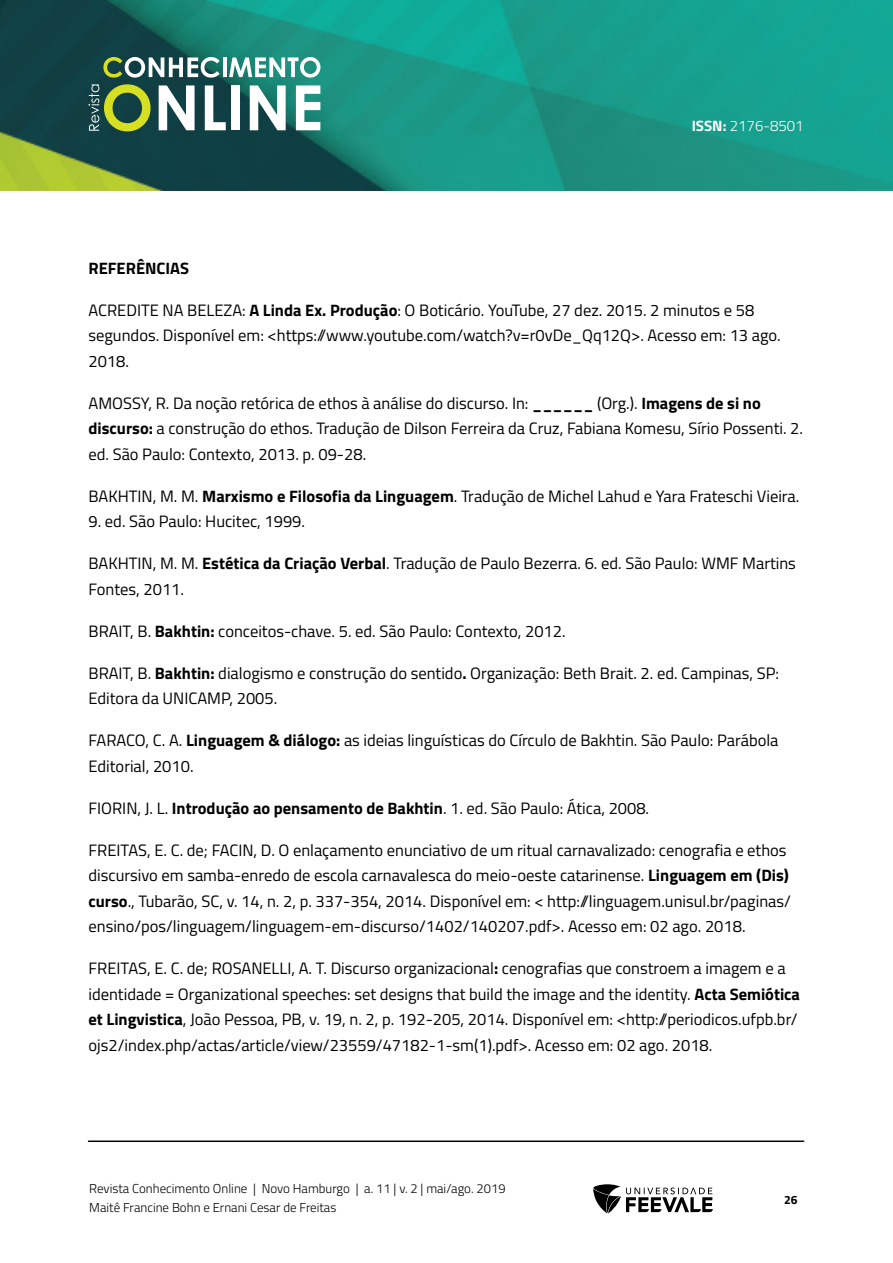
<style>
.page{position:relative;width:893px;height:1263px;background:#fff}
.page>*{position:absolute;margin:0;border:0;box-sizing:border-box;transform-origin:0 0}
.Referências{font:16.5px/25.5px "Titillium Web";color:#000}
.Referências-2{font:700 16.5px "Titillium Web";color:#000}
.t1{font:300 15px "Titillium Web";color:#fff}
.t2{font:300 12.9px/19.5px "Titillium Web";color:#000}
.t3{font:700 12px "Titillium Web";color:#000}
.s1{font-weight:700}
</style>
<div class="page">
<img style="left:0;top:0;width:893px;height:190px">
<svg style="left:593px;top:1184px;width:120px;height:29px"></svg>
<svg style="left:103px;top:57px;width:117px;height:21px"></svg>
<hr style="left:223px;top:57px;width:3px;height:20px;background:#fff">
<svg style="left:229px;top:57px;width:91px;height:21px"></svg>
<svg style="left:88px;top:84px;width:63px;height:47px;background:#5e7e3f"></svg>
<svg style="left:159px;top:85px;width:36px;height:45px"></svg>
<svg style="left:205px;top:85px;width:21px;height:45px"></svg>
<div style="left:232px;top:85px;width:8px;height:45px;background:#fff"></div>
<svg style="left:250px;top:85px;width:36px;height:45px"></svg>
<svg style="left:296px;top:85px;width:24px;height:45px"></svg>
<hr style="left:88px;top:1140px;width:716px;height:2px;background:#000">
<p class="t1" style="left:692px;top:115px;width:114px"><span class="s1">ISSN:</span> 2176-8501</p>
<p class="Referências-2" style="left:88px;top:255px;width:102px">REFERÊNCIAS</p>
<p class="Referências" style="left:88px;top:296px;width:694px">ACREDITE NA BELEZA: <span class="s1">A Linda Ex. Produção</span>: O Boticário. YouTube, 27 dez. 2015. 2 minutos e 58 segundos. Disponível em: &lt;https://www.youtube.com/watch?v=r0vDe_Qq12Q&gt;. Acesso em: 13 ago.<br>2018.</p>
<p class="Referências" style="left:88px;top:389px;width:716px">AMOSSY, R. Da noção retórica de ethos à análise do discurso. In: <span class="s1">______</span> (Org.). <span class="s1">Imagens de si no discurso:</span> a construção do ethos. Tradução de Dilson Ferreira da Cruz, Fabiana Komesu, Sírio Possenti. 2. ed. São Paulo: Contexto, 2013. p. 09-28.</p>
<p class="Referências" style="left:88px;top:482px;width:712px">BAKHTIN, M. M. <span class="s1">Marxismo e Filosofia da Linguagem</span>. Tradução de Michel Lahud e Yara Frateschi Vieira.</p>
<p class="Referências" style="left:88px;top:508px;width:218px">9. ed. São Paulo: Hucitec, 1999.</p>
<p class="Referências" style="left:88px;top:550px;width:709px">BAKHTIN, M. M. <span class="s1">Estética da Criação Verbal</span>. Tradução de Paulo Bezerra. 6. ed. São Paulo: WMF Martins<br>Fontes, 2011.</p>
<p class="Referências" style="left:88px;top:617px;width:479px">BRAIT, B. <span class="s1">Bakhtin:</span> conceitos-chave. 5. ed. São Paulo: Contexto, 2012.</p>
<p class="Referências" style="left:88px;top:659px;width:692px">BRAIT, B. <span class="s1">Bakhtin:</span> dialogismo e construção do sentido<span class="s1">.</span> Organização: Beth Brait. 2. ed. Campinas, SP:<br>Editora da UNICAMP, 2005.</p>
<p class="Referências" style="left:88px;top:727px;width:691px">FARACO, C. A. <span class="s1">Linguagem &amp; diálogo:</span> as ideias linguísticas do Círculo de Bakhtin. São Paulo: Parábola<br>Editorial, 2010.</p>
<p class="Referências" style="left:88px;top:794px;width:562px">FIORIN, J. L. <span class="s1">Introdução ao pensamento de Bakhtin</span>. 1. ed. São Paulo: Ática, 2008.</p>
<p class="Referências" style="left:88px;top:836px;width:704px">FREITAS, E. C. de; FACIN, D. O enlaçamento enunciativo de um ritual carnavalizado: cenografia e ethos discursivo em samba-enredo de escola carnavalesca do meio-oeste catarinense. <span class="s1">Linguagem em (Dis) curso</span>., Tubarão, SC, v. 14, n. 2, p. 337-354, 2014. Disponível em: &lt; http://linguagem.unisul.br/paginas/ ensino/pos/linguagem/linguagem-em-discurso/1402/140207.pdf&gt;. Acesso em: 02 ago. 2018.</p>
<p class="Referências" style="left:88px;top:955px;width:713px">FREITAS, E. C. de; ROSANELLI, A. T. Discurso organizacional<span class="s1">:</span> cenografias que constroem a imagem e a identidade = Organizational speeches: set designs that build the image and the identity. <span class="s1">Acta Semiótica et Lingvistica</span>, João Pessoa, PB, v. 19, n. 2, p. 192-205, 2014. Disponível em: &lt;http://periodicos.ufpb.br/ ojs2/index.php/actas/article/view/23559/47182-1-sm(1).pdf&gt;. Acesso em: 02 ago. 2018.</p>
<p class="t2" style="left:89px;top:1178px;width:418px">Revista Conhecimento Online | Novo Hamburgo | a. 11 | v. 2 | mai/ago. 2019<br>Maitê Francine Bohn e Ernani Cesar de Freitas</p>
<p class="t3" style="left:784px;top:1190px;width:15px">26</p>
</div>
